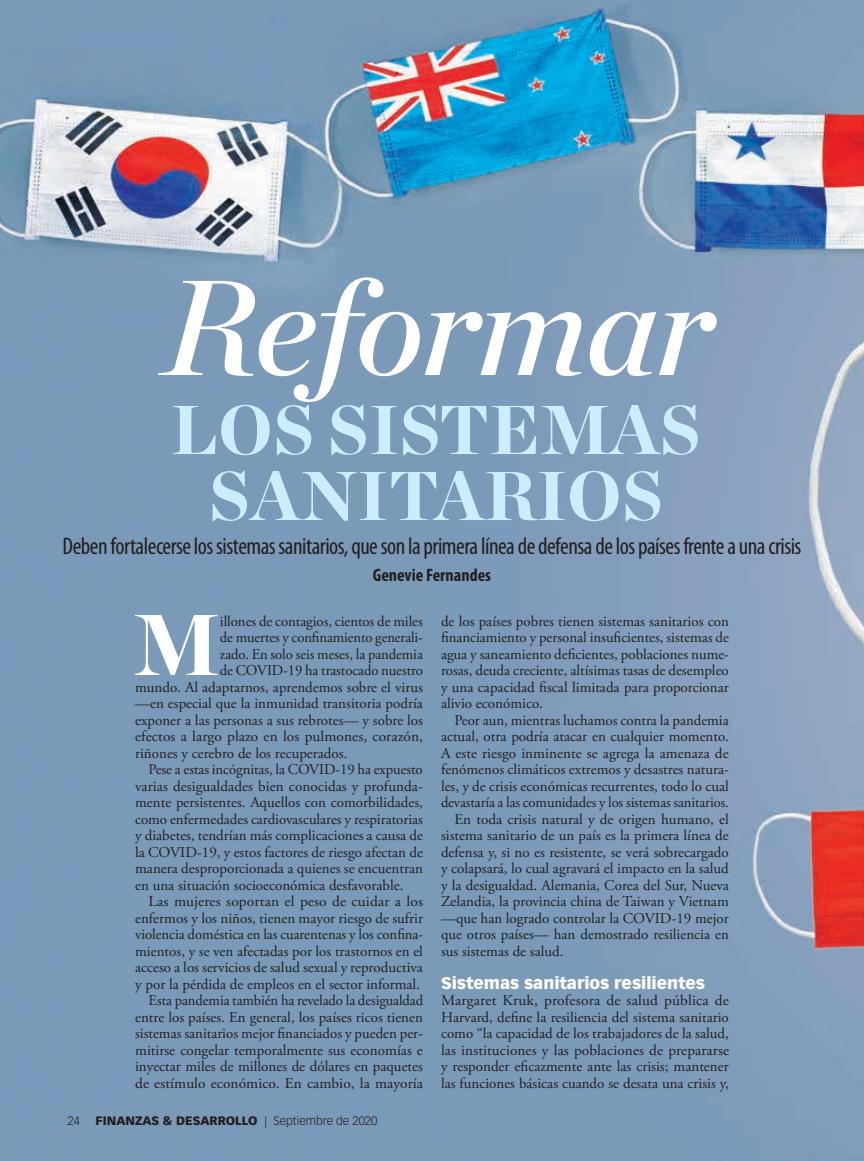
<style>
.page{position:relative;width:864px;height:1161px;background:#fff}
.page>*{position:absolute;margin:0;border:0;box-sizing:border-box;transform-origin:0 0}
.t1{font:italic 135px "Chronicle Display Semi";letter-spacing:-.01em;color:#fff}
.t2{font:900 85.95px "Chronicle Display";color:#fff}
.t3{font:900 69px/66px "Chronicle Display";color:#cdecfc;text-align:center}
.t4{font:condensed 24px "Myriad Pro";letter-spacing:-.02em;color:#231f20}
.t5{font:700 condensed 18px "Myriad Pro";color:#231f20}
.t6{font:900 16.5px "Vectora LT Std";color:#fff}
.t7{font:15px/16.5px "Adobe Garamond Pro";color:#231f20;text-align:justify}
.t8{font:900 12px "Vectora LT Std";color:#231f20}
.t9{font:300 12px "Vectora LT Std";color:#231f20}
.s1{font-weight:300}
</style>
<div class="page">
<img style="left:0;top:0;width:864px;height:1161px">
<h1 class="t1" style="left:162px;top:219px;width:553px">Reformar</h1>
<h3 class="t3" style="left:172px;top:392px;width:531px">LOS SISTEMAS<br>SANITARIOS</h3>
<h3 class="t4" style="left:62px;top:533px;width:741px">Deben fortalecerse los sistemas sanitarios, que son la primera línea de defensa de los países frente a una crisis</h3>
<p class="t5" style="left:373px;top:565px;width:120px">Genevie Fernandes</p>
<h2 class="t2" style="left:133px;top:574px;width:89px">M</h2>
<p class="t7" style="left:220px;top:613px;width:204px">illones de contagios, cientos de miles</p>
<p class="t7" style="left:220px;top:630px;width:205px">de muertes y confinamiento generali-</p>
<p class="t7" style="left:220px;top:646px;width:204px">zado. En solo seis meses, la pandemia</p>
<p class="t7" style="left:220px;top:663px;width:204px">de COVID-19 ha trastocado nuestro</p>
<p class="t7" style="left:135px;top:679px;width:289px">mundo. Al adaptarnos, aprendemos sobre el virus</p>
<p class="t7" style="left:135px;top:696px;width:289px">—en especial que la inmunidad transitoria podría</p>
<p class="t7" style="left:135px;top:712px;width:289px">exponer a las personas a sus rebrotes— y sobre los</p>
<p class="t7" style="left:135px;top:729px;width:289px">efectos a largo plazo en los pulmones, corazón,</p>
<p class="t7" style="left:135px;top:745px;width:214px">riñones y cerebro de los recuperados.</p>
<p class="t7" style="left:149px;top:762px;width:276px">Pese a estas incógnitas, la COVID-19 ha expuesto</p>
<p class="t7" style="left:135px;top:778px;width:289px">varias desigualdades bien conocidas y profunda-</p>
<p class="t7" style="left:135px;top:795px;width:289px">mente persistentes. Aquellos con comorbilidades,</p>
<p class="t7" style="left:135px;top:811px;width:289px">como enfermedades cardiovasculares y respiratorias</p>
<p class="t7" style="left:135px;top:828px;width:289px">y diabetes, tendrían más complicaciones a causa de</p>
<p class="t7" style="left:135px;top:844px;width:289px">la COVID-19, y estos factores de riesgo afectan de</p>
<p class="t7" style="left:135px;top:861px;width:289px">manera desproporcionada a quienes se encuentran</p>
<p class="t7" style="left:135px;top:877px;width:270px">en una situación socioeconómica desfavorable.</p>
<p class="t7" style="left:149px;top:894px;width:276px">Las mujeres soportan el peso de cuidar a los</p>
<p class="t7" style="left:135px;top:910px;width:289px">enfermos y los niños, tienen mayor riesgo de sufrir</p>
<p class="t7" style="left:135px;top:927px;width:289px">violencia doméstica en las cuarentenas y los confina-</p>
<p class="t7" style="left:135px;top:943px;width:289px">mientos, y se ven afectadas por los trastornos en el</p>
<p class="t7" style="left:135px;top:960px;width:289px">acceso a los servicios de salud sexual y reproductiva</p>
<p class="t7" style="left:135px;top:976px;width:286px">y por la pérdida de empleos en el sector informal.</p>
<p class="t7" style="left:149px;top:993px;width:276px">Esta pandemia también ha revelado la desigualdad</p>
<p class="t7" style="left:135px;top:1009px;width:289px">entre los países. En general, los países ricos tienen</p>
<p class="t7" style="left:135px;top:1026px;width:289px">sistemas sanitarios mejor financiados y pueden per-</p>
<p class="t7" style="left:135px;top:1042px;width:289px">mitirse congelar temporalmente sus economías e</p>
<p class="t7" style="left:135px;top:1059px;width:289px">inyectar miles de millones de dólares en paquetes</p>
<p class="t7" style="left:135px;top:1075px;width:289px">de estímulo económico. En cambio, la mayoría</p>
<p class="t9" style="left:68px;top:1114px;width:14px">24</p>
<p class="t8" style="left:96px;top:1113px;width:283px">FINANZAS &amp; DESARROLLO <span class="s1">| Septiembre de 2020</span></p>
<p class="t7" style="left:441px;top:613px;width:289px">de los países pobres tienen sistemas sanitarios con financiamiento y personal insuficientes, sistemas de agua y saneamiento deficientes, poblaciones nume&shy;rosas, deuda creciente, altísimas tasas de desempleo y una capacidad fiscal limitada para proporcionar alivio económico.</p>
<p class="t7" style="left:454px;top:712px;width:276px">Peor aun, mientras luchamos contra la pandemia</p>
<p class="t7" style="left:441px;top:729px;width:289px">actual, otra podría atacar en cualquier momento.</p>
<p class="t7" style="left:441px;top:745px;width:289px">A este riesgo inminente se agrega la amenaza de</p>
<p class="t7" style="left:441px;top:762px;width:289px">fenómenos climáticos extremos y desastres natura-</p>
<p class="t7" style="left:441px;top:778px;width:289px">les, y de crisis económicas recurrentes, todo lo cual</p>
<p class="t7" style="left:441px;top:795px;width:289px">devastaría a las comunidades y los sistemas sanitarios.</p>
<p class="t7" style="left:454px;top:811px;width:276px">En toda crisis natural y de origen humano, el</p>
<p class="t7" style="left:441px;top:828px;width:289px">sistema sanitario de un país es la primera línea de</p>
<p class="t7" style="left:441px;top:844px;width:289px">defensa y, si no es resistente, se verá sobrecargado</p>
<p class="t7" style="left:441px;top:861px;width:289px">y colapsará, lo cual agravará el impacto en la salud</p>
<p class="t7" style="left:441px;top:877px;width:289px">y la desigualdad. Alemania, Corea del Sur, Nueva</p>
<p class="t7" style="left:441px;top:894px;width:289px">Zelandia, la provincia china de Taiwan y Vietnam</p>
<p class="t7" style="left:441px;top:910px;width:289px">—que han logrado controlar la COVID-19 mejor</p>
<p class="t7" style="left:441px;top:927px;width:289px">que otros países— han demostrado resiliencia en</p>
<p class="t7" style="left:441px;top:943px;width:124px">sus sistemas de salud.</p>
<p class="t6" style="left:441px;top:972px;width:266px">Sistemas sanitarios resilientes</p>
<p class="t7" style="left:441px;top:993px;width:290px">Margaret Kruk, profesora de salud pública de Harvard, define la resiliencia del sistema sanitario como “la capacidad de los trabajadores de la salud, las instituciones y las poblaciones de prepararse y responder eficazmente ante las crisis; mantener las funciones básicas cuando se desata una crisis y,</p>
</div>
